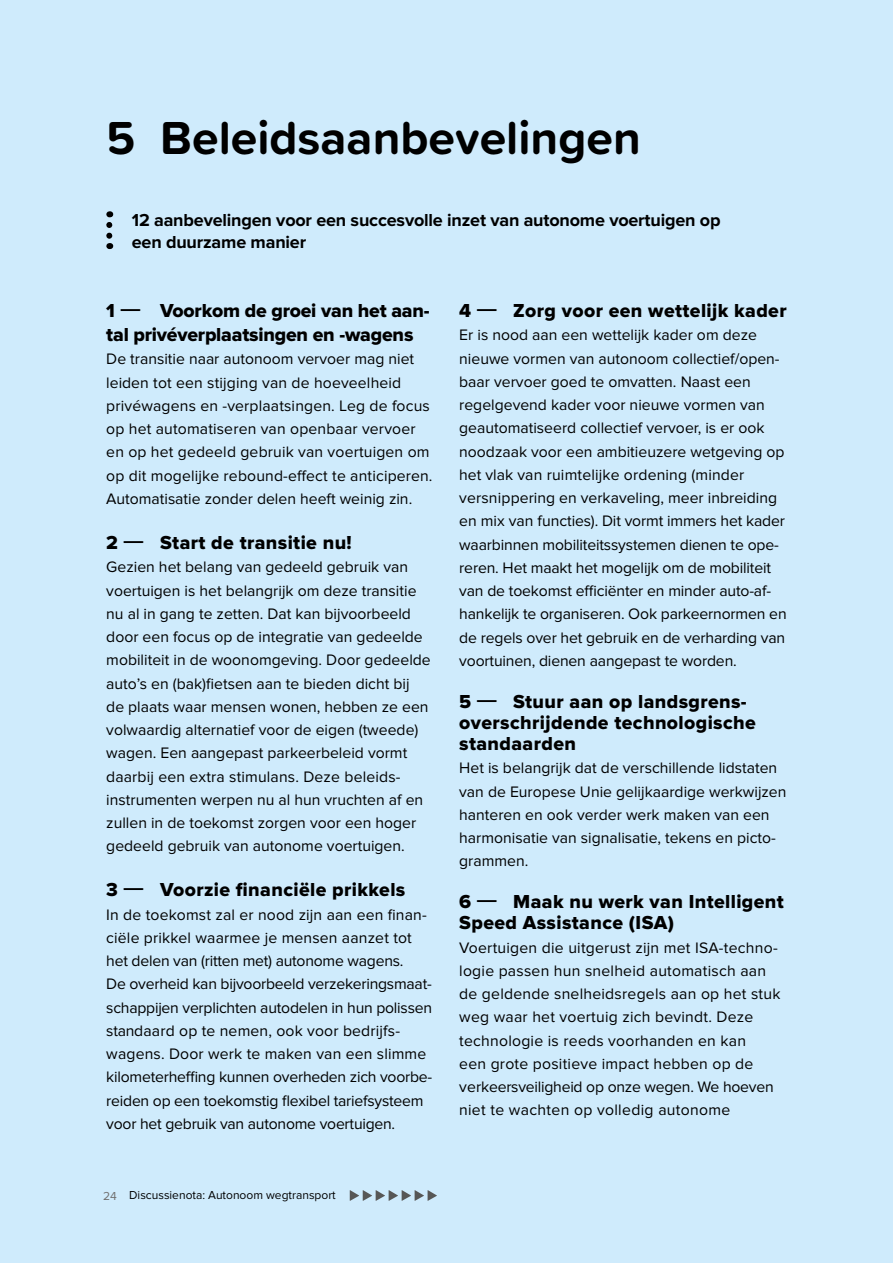
<style>
.page{position:relative;width:893px;height:1263px;background:#cfebfc}
.page>*{position:absolute;margin:0;border:0;box-sizing:border-box;transform-origin:0 0}
.t1{font:700 48px "Proxima Soft";color:#000}
.t2{font:19.5px/21px "Proxima Nova Extrabld";letter-spacing:.02em;color:#000}
.t3{font:19.5px/24px "Proxima Nova Extrabld";letter-spacing:-.01em;color:#000}
.t4{font:700 18px/22.5px "Proxima Nova";letter-spacing:-.01em;color:#000}
.t5{font:15.75px/23.2px "Proxima Nova";color:#000}
.t6{font:12px "Proxima Nova";color:#000}
.s1{font-family:"Montserrat";font-weight:700}
.s2{color:#706f6f}
</style>
<div class="page">
<svg style="left:106px;top:225px;width:6px;height:24px"></svg>
<svg style="left:350px;top:1190px;width:87px;height:11px"></svg>
<h1 class="t1" style="left:106px;top:102px;width:536px">5 Beleidsaanbevelingen</h1>
<p class="t4" style="left:132px;top:209px;width:590px">12 aanbevelingen voor een succesvolle inzet van autonome voertuigen op een duurzame manier</p>
<p class="t3" style="left:106px;top:299px;width:325px">1 <span class="s1">—</span> Voorkom de groei van het aan&shy;tal privéverplaatsingen en -wagens</p>
<p class="t5" style="left:106px;top:348px;width:328px">De transitie naar autonoom vervoer mag niet leiden tot een stijging van de hoeveelheid privéwagens en -verplaatsingen. Leg de focus op het automatiseren van openbaar vervoer en op het gedeeld gebruik van voertuigen om op dit mogelijke rebound-effect te anticiperen.<br>Automatisatie zonder delen heeft weinig zin.</p>
<p class="t2" style="left:106px;top:532px;width:247px">2 <span class="s1">—</span> Start de transitie nu!</p>
<p class="t5" style="left:106px;top:556px;width:326px">Gezien het belang van gedeeld gebruik van voertuigen is het belangrijk om deze transitie nu al in gang te zetten. Dat kan bijvoorbeeld door een focus op de integratie van gedeelde mobiliteit in de woonomgeving. Door gedeelde auto’s en (bak)fietsen aan te bieden dicht bij de plaats waar mensen wonen, hebben ze een volwaardig alternatief voor de eigen (tweede) wagen. Een aangepast parkeerbeleid vormt daarbij een extra stimulans. Deze beleids&shy;instrumenten werpen nu al hun vruchten af en zullen in de toekomst zorgen voor een hoger gedeeld gebruik van autonome voertuigen.</p>
<p class="t2" style="left:106px;top:880px;width:301px">3 <span class="s1">—</span> Voorzie financiële prikkels</p>
<p class="t5" style="left:106px;top:903px;width:328px">In de toekomst zal er nood zijn aan een finan&shy;ciële prikkel waarmee je mensen aanzet tot het delen van (ritten met) autonome wagens.<br>De overheid kan bijvoorbeeld verzekeringsmaat&shy;schappijen verplichten autodelen in hun polissen standaard op te nemen, ook voor bedrijfs&shy;wagens. Door werk te maken van een slimme kilometerheffing kunnen overheden zich voorbe&shy;reiden op een toekomstig flexibel tariefsysteem voor het gebruik van autonome voertuigen.</p>
<p class="t6" style="left:103px;top:1188px;width:234px"><span class="s2">24</span> Discussienota: Autonoom wegtransport</p>
<p class="t2" style="left:459px;top:301px;width:329px">4 <span class="s1">—</span> Zorg voor een wettelijk kader</p>
<p class="t5" style="left:459px;top:324px;width:329px">Er is nood aan een wettelijk kader om deze nieuwe vormen van autonoom collectief/open&shy;baar vervoer goed te omvatten. Naast een regelgevend kader voor nieuwe vormen van geautomatiseerd collectief vervoer, is er ook noodzaak voor een ambitieuzere wetgeving op het vlak van ruimtelijke ordening (minder versnippering en verkaveling, meer inbreiding en mix van functies). Dit vormt immers het kader waarbinnen mobiliteitssystemen dienen te ope&shy;reren. Het maakt het mogelijk om de mobiliteit van de toekomst efficiënter en minder auto-af&shy;hankelijk te organiseren. Ook parkeernormen en de regels over het gebruik en de verharding van voortuinen, dienen aangepast te worden.</p>
<p class="t2" style="left:459px;top:691px;width:298px">5 <span class="s1">—</span> Stuur aan op landsgrens&shy;overschrijdende technologische standaarden</p>
<p class="t5" style="left:459px;top:757px;width:329px">Het is belangrijk dat de verschillende lidstaten van de Europese Unie gelijkaardige werkwijzen hanteren en ook verder werk maken van een harmonisatie van signalisatie, tekens en picto&shy;grammen.</p>
<p class="t2" style="left:459px;top:892px;width:326px">6 <span class="s1">—</span> Maak nu werk van Intelligent<br>Speed Assistance (ISA)</p>
<p class="t5" style="left:459px;top:936px;width:323px">Voertuigen die uitgerust zijn met ISA-techno&shy;logie passen hun snelheid automatisch aan de geldende snelheidsregels aan op het stuk weg waar het voertuig zich bevindt. Deze technologie is reeds voorhanden en kan<br>een grote positieve impact hebben op de verkeersveiligheid op onze wegen. We hoeven niet te wachten op volledig autonome</p>
</div>
